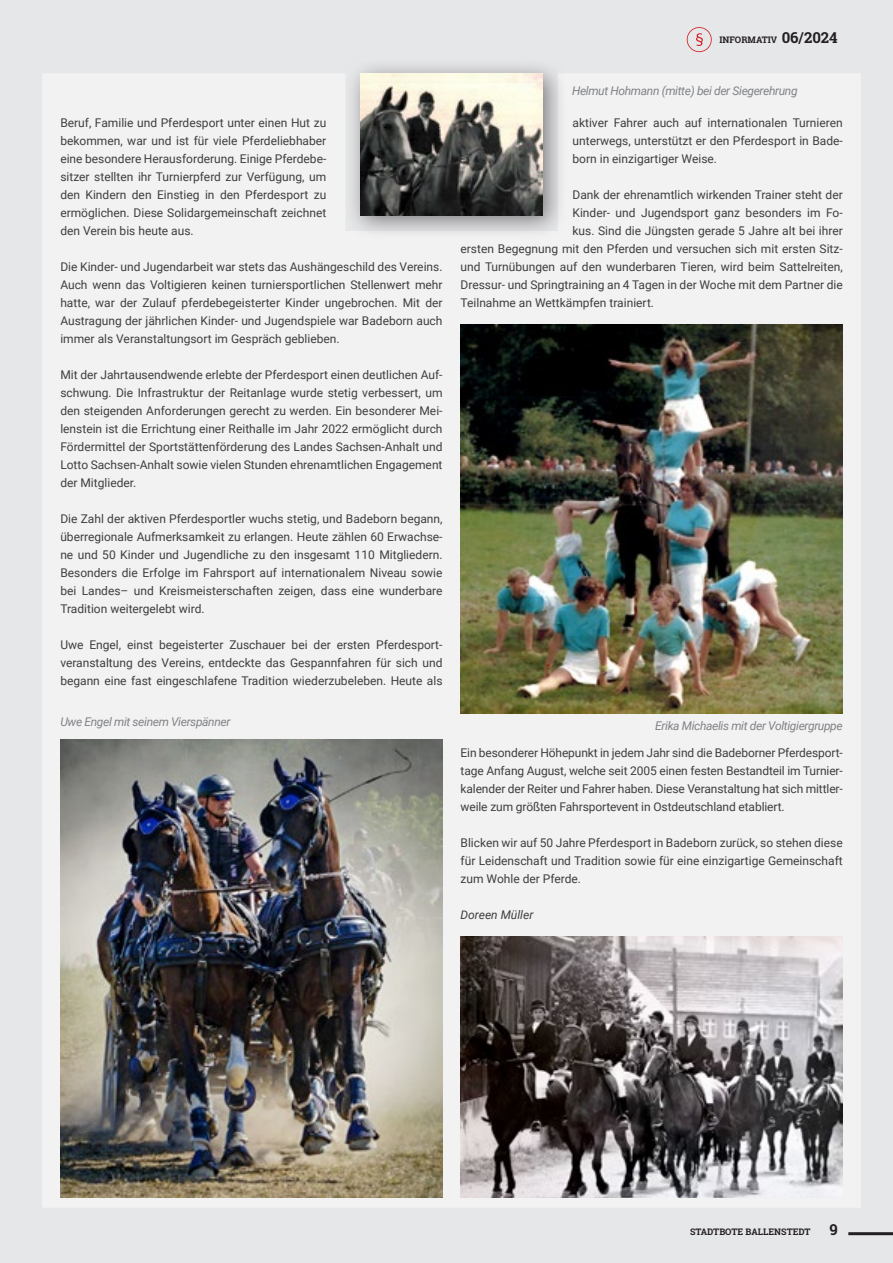
<style>
.page{position:relative;width:893px;height:1263px;background:#e6e7e9}
.page>*{position:absolute;margin:0;border:0;box-sizing:border-box;transform-origin:0 0}
.t1{font:700 15px "Roboto Slab";color:#231f20}
.t2{font:12px/18px "Roboto";color:#3e3e3f;text-align:justify}
.t3{font:italic 12px "Roboto";letter-spacing:-.03em;color:#808285}
.t4{font:italic 12px "Roboto";color:#3e3e3f}
.t5{font:700 9px "Roboto Slab";color:#231f20}
.s1{font-size:15px}
</style>
<div class="page">
<hr style="left:848px;top:1232px;width:45px;height:3px;background:#231f20">
<svg style="left:687px;top:27px;width:25px;height:25px"></svg>
<div style="left:43px;top:74px;width:818px;height:1133px;background:#f2f2f3"></div>
<div style="left:344px;top:57px;width:223px;height:183px;background:#231f20;opacity:.55"></div>
<img style="left:461px;top:936px;width:382px;height:261px">
<img style="left:60px;top:739px;width:383px;height:458px">
<img style="left:461px;top:324px;width:382px;height:390px">
<img style="left:360px;top:73px;width:183px;height:142px">
<p class="t5" style="left:719px;top:34px;width:120px">INFORMATIV <span class="s1">06/2024</span></p>
<p class="t2" style="left:60px;top:114px;width:267px">Beruf, Familie und Pferdesport unter einen Hut zu bekommen, war und ist für viele Pferdeliebhaber eine besondere Herausforderung. Einige Pferdebe&shy;sitzer stellten ihr Turnierpferd zur Verfügung, um den Kindern den Einstieg in den Pferdesport zu ermöglichen. Diese Solidargemeinschaft zeichnet den Verein bis heute aus.</p>
<p class="t2" style="left:60px;top:258px;width:384px">Die Kinder- und Jugendarbeit war stets das Aushängeschild des Vereins.<br>Auch wenn das Voltigieren keinen turniersportlichen Stellenwert mehr hatte, war der Zulauf pferdebegeisterter Kinder ungebrochen. Mit der Austragung der jährlichen Kinder- und Jugendspiele war Badeborn auch immer als Veranstaltungsort im Gespräch geblieben.</p>
<p class="t2" style="left:60px;top:366px;width:384px">Mit der Jahrtausendwende erlebte der Pferdesport einen deutlichen Auf&shy;schwung. Die Infrastruktur der Reitanlage wurde stetig verbessert, um den steigenden Anforderungen gerecht zu werden. Ein besonderer Mei&shy;lenstein ist die Errichtung einer Reithalle im Jahr 2022 ermöglicht durch Fördermittel der Sportstättenförderung des Landes Sachsen-Anhalt und Lotto Sachsen-Anhalt sowie vielen Stunden ehrenamtlichen Engagement der Mitglieder.</p>
<p class="t2" style="left:60px;top:510px;width:384px">Die Zahl der aktiven Pferdesportler wuchs stetig, und Badeborn begann, überregionale Aufmerksamkeit zu erlangen. Heute zählen 60 Erwachse&shy;ne und 50 Kinder und Jugendliche zu den insgesamt 110 Mitgliedern.<br>Besonders die Erfolge im Fahrsport auf internationalem Niveau sowie bei Landes– und Kreismeisterschaften zeigen, dass eine wunderbare Tradition weitergelebt wird.</p>
<p class="t2" style="left:60px;top:636px;width:384px">Uwe Engel, einst begeisterter Zuschauer bei der ersten Pferdesport&shy;veranstaltung des Vereins, entdeckte das Gespannfahren für sich und begann eine fast eingeschlafene Tradition wiederzubeleben. Heute als</p>
<p class="t3" style="left:572px;top:82px;width:227px">Helmut Hohmann (mitte) bei der Siegerehrung</p>
<p class="t2" style="left:572px;top:114px;width:272px">aktiver Fahrer auch auf internationalen Turnieren unterwegs, unterstützt er den Pferdesport in Bade&shy;born in einzigartiger Weise.</p>
<p class="t2" style="left:572px;top:186px;width:272px">Dank der ehrenamtlich wirkenden Trainer steht der</p>
<p class="t2" style="left:572px;top:204px;width:272px">Kinder- und Jugendsport ganz besonders im Fo-</p>
<p class="t2" style="left:572px;top:222px;width:272px">kus. Sind die Jüngsten gerade 5 Jahre alt bei ihrer</p>
<p class="t2" style="left:461px;top:240px;width:384px">ersten Begegnung mit den Pferden und versuchen sich mit ersten Sitz-</p>
<p class="t2" style="left:461px;top:258px;width:384px">und Turnübungen auf den wunderbaren Tieren, wird beim Sattelreiten,</p>
<p class="t2" style="left:461px;top:276px;width:384px">Dressur- und Springtraining an 4 Tagen in der Woche mit dem Partner die</p>
<p class="t2" style="left:461px;top:294px;width:195px">Teilnahme an Wettkämpfen trainiert.</p>
<p class="t3" style="left:60px;top:713px;width:172px">Uwe Engel mit seinem Vierspänner</p>
<p class="t3" style="left:655px;top:717px;width:189px">Erika Michaelis mit der Voltigiergruppe</p>
<p class="t2" style="left:461px;top:744px;width:384px">Ein besonderer Höhepunkt in jedem Jahr sind die Badeborner Pferdesport&shy;tage Anfang August, welche seit 2005 einen festen Bestandteil im Turnier&shy;kalender der Reiter und Fahrer haben. Diese Veranstaltung hat sich mittler&shy;weile zum größten Fahrsportevent in Ostdeutschland etabliert.</p>
<p class="t2" style="left:461px;top:834px;width:384px">Blicken wir auf 50 Jahre Pferdesport in Badeborn zurück, so stehen diese für Leidenschaft und Tradition sowie für eine einzigartige Gemeinschaft zum Wohle der Pferde.</p>
<p class="t4" style="left:461px;top:907px;width:74px">Doreen Müller</p>
<p class="t5" style="left:690px;top:1226px;width:122px">STADTBOTE BALLENSTEDT</p>
<p class="t1" style="left:829px;top:1219px;width:10px">9</p>
</div>
